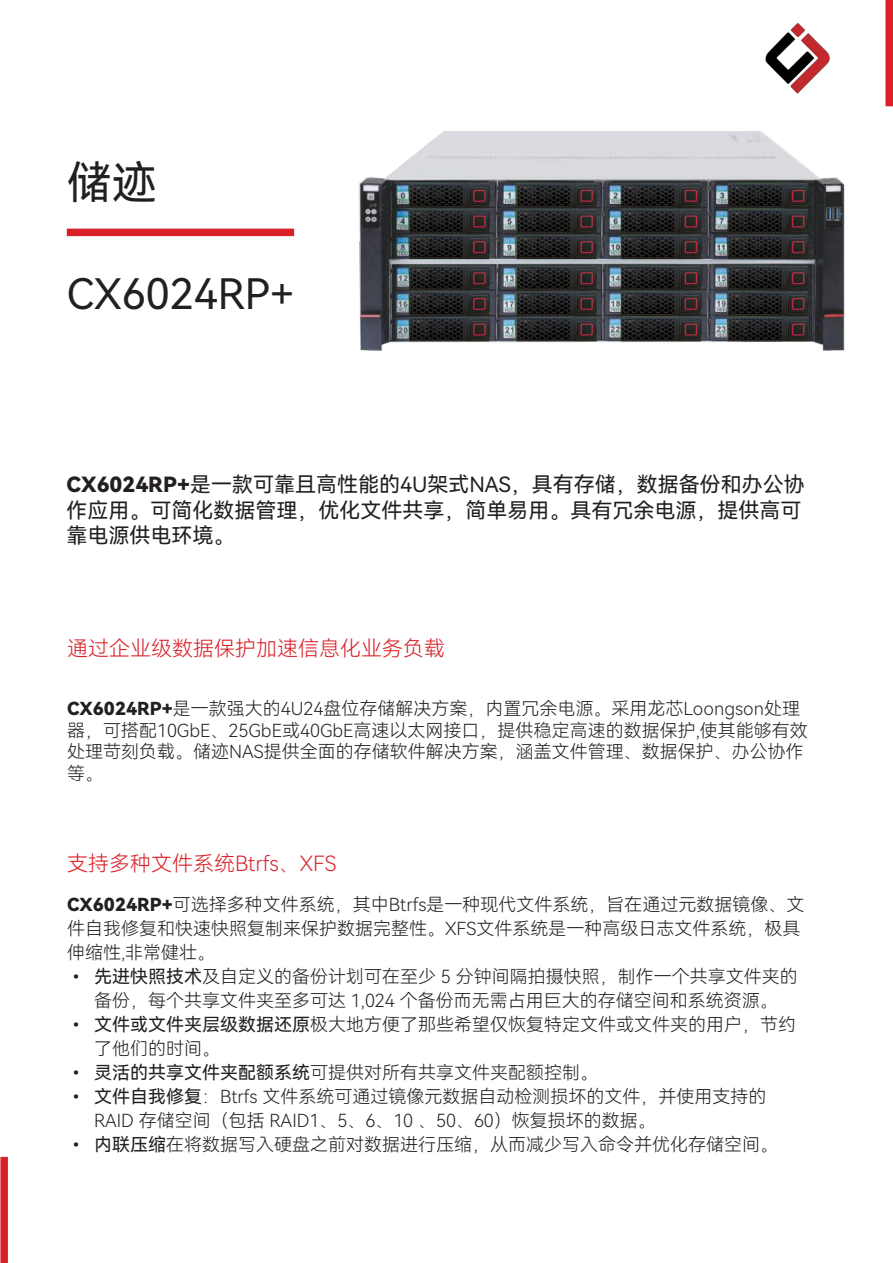
<style>
.page{position:relative;width:893px;height:1263px;background:#fff}
.page>*{position:absolute;margin:0;border:0;box-sizing:border-box;transform-origin:0 0}
.t1{font:45px "Harmony OS Sans SC";color:#231f20}
.t2{font:42px "Harmony OS Sans SC";color:#231f20}
.t3{font:21px/25.2px "Harmony OS Sans SC";color:#231f20}
.t4{font:21px "Harmony OS Sans SC Light";color:#da2128}
.t5{font:18px/24px "Harmony OS Sans SC Light";color:#231f20}
.s1{font-family:"Harmony OS Sans SC Black"}
.s2{font-family:"Harmony OS Sans SC"}
</style>
<div class="page">
<div style="left:67px;top:229px;width:227px;height:7px;background:#da2128"></div>
<div style="left:0;top:1157px;width:8px;height:106px;background:#da2128"></div>
<div style="left:885px;top:0;width:8px;height:106px;background:#da2128"></div>
<hr style="left:892px;top:1156px;width:1px;height:106px;background:#da2128">
<img style="left:359px;top:131px;width:486px;height:220px">
<img style="left:765px;top:23px;width:65px;height:71px">
<p class="t1" style="left:67px;top:151px;width:91px">储迹</p>
<p class="t2" style="left:67px;top:265px;width:229px">CX6024RP+</p>
<p class="t3" style="left:67px;top:471px;width:740px"><span class="s1">CX6024RP+</span>是一款可靠且高性能的4U架式NAS，具有存储，数据备份和办公协作应用。可简化数据管理，优化文件共享，简单易用。具有冗余电源，提供高可靠电源供电环境。</p>
<p class="t4" style="left:67px;top:634px;width:379px">通过企业级数据保护加速信息化业务负载</p>
<p class="t5" style="left:67px;top:697px;width:742px;line-height:21.6px"><span class="s1">CX6024RP+</span>是一款强大的4U24盘位存储解决方案，内置冗余电源。采用龙芯Loongson处理器，可搭配10GbE、25GbE或40GbE高速以太网接口，提供稳定高速的数据保护,使其能够有效处理苛刻负载。储迹NAS提供全面的存储软件解决方案，涵盖文件管理、数据保护、办公协作等。</p>
<p class="t4" style="left:67px;top:849px;width:271px">支持多种文件系统Btrfs、XFS</p>
<p class="t5" style="left:67px;top:891px;width:739px"><span class="s1">CX6024RP+</span>可选择多种文件系统，其中Btrfs是一种现代文件系统，旨在通过元数据镜像、文件自我修复和快速快照复制来保护数据完整性。XFS文件系统是一种高级日志文件系统，极具伸缩性,非常健壮。</p>
<p class="t5" style="left:67px;top:963px;width:732px;text-align:center"><span class="s2">• 先进快照技术</span>及自定义的备份计划可在至少 5 分钟间隔拍摄快照，制作一个共享文件夹的备份，每个共享文件夹至多可达 1,024 个备份而无需占用巨大的存储空间和系统资源。</p>
<p class="t5" style="left:94px;top:1011px;width:703px;text-indent:-27px"><span class="s2">• 文件或文件夹层级数据还原</span>极大地方便了那些希望仅恢复特定文件或文件夹的用户，节约了他们的时间。</p>
<p class="t5" style="left:67px;top:1059px;width:532px"><span class="s2">• 灵活的共享文件夹配额系统</span>可提供对所有共享文件夹配额控制。</p>
<p class="t5" style="left:94px;top:1083px;width:674px;text-indent:-27px"><span class="s2">• 文件自我修复</span>：Btrfs 文件系统可通过镜像元数据自动检测损坏的文件，并使用支持的<br>RAID 存储空间（包括 RAID1、5、6、10 、50、60）恢复损坏的数据。</p>
<p class="t5" style="left:67px;top:1131px;width:712px"><span class="s2">• 内联压缩</span>在将数据写入硬盘之前对数据进行压缩，从而减少写入命令并优化存储空间。</p>
</div>
